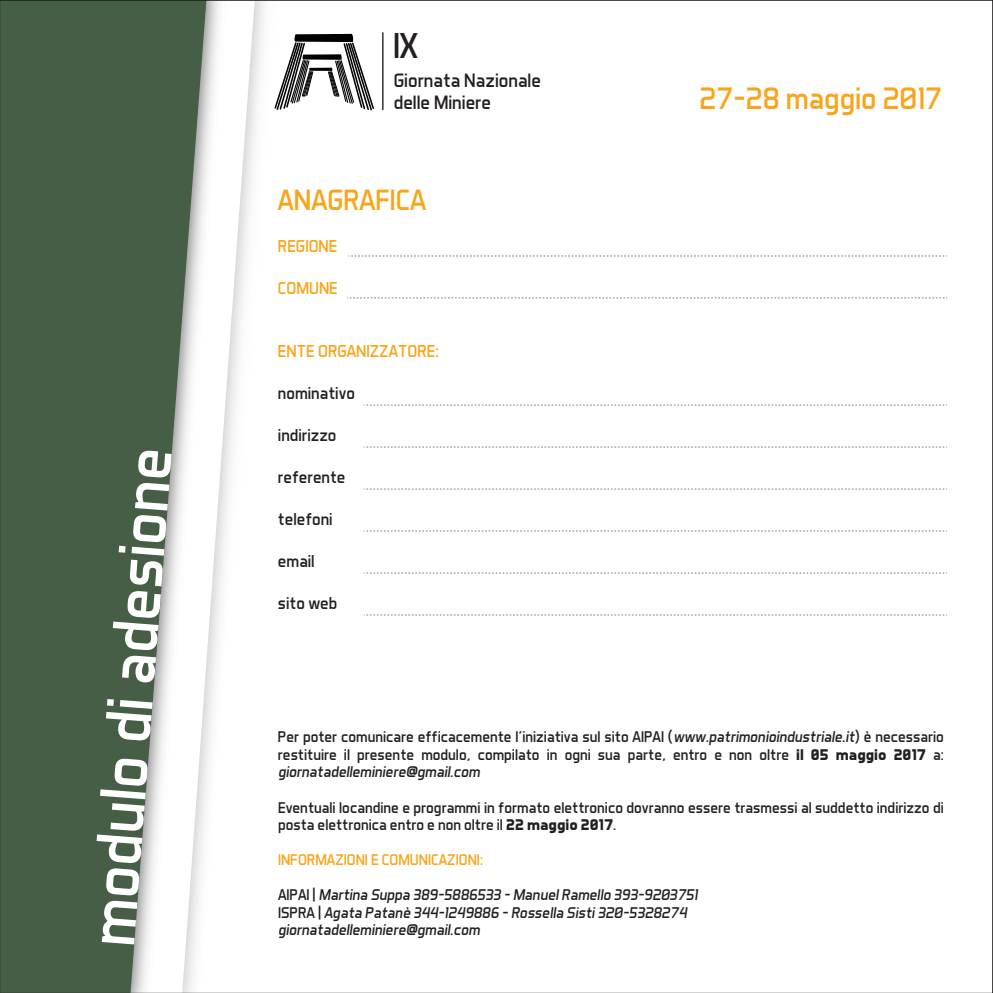
<style>
.page{position:relative;width:993px;height:993px;background:#fff}
.page>*{position:absolute;margin:0;border:0;box-sizing:border-box;transform-origin:0 0}
.t1{font:66.33px "Aero Matics";color:#fff}
.t2{font:36.57px "Aero Matics";color:#231f20}
.t3{font:31.5px "Aero Matics";color:#f9a51b}
.t4{font:29.75px "Aero Matics";color:#f9a51b}
.t5{font:19.6px/21.3px "Aero Matics";color:#231f20}
.t6{font:17.5px "Aero Matics";color:#231f20}
.t7{font:17.5px "Aero Matics";color:#f9a51b}
.t8{font:15.75px/17.5px "Aero Matics";color:#231f20;text-align:justify}
.t9{font:italic 15.75px/17.5px "Aero Matics";color:#231f20}
.t10{font:15.75px "Aero Matics";color:#f9a51b}
.s1{font-style:italic}
.s2{font-weight:700}
.s3{font-style:normal}
</style>
<div class="page">
<svg style="left:233px;top:2px;width:22px;height:420px"></svg>
<img style="left:206px;top:2px;width:27px;height:788px">
<svg style="left:2px;top:2px;width:204px;height:988px;background:#647863"></svg>
<hr style="left:382px;top:33px;width:1px;height:77px;background:#000">
<svg style="left:274px;top:34px;width:100px;height:77px"></svg>
<svg style="left:348px;top:255px;width:597px;height:1px"></svg>
<svg style="left:347px;top:297px;width:598px;height:1px"></svg>
<svg style="left:364px;top:404px;width:581px;height:1px"></svg>
<svg style="left:363px;top:446px;width:582px;height:1px"></svg>
<svg style="left:363px;top:488px;width:582px;height:1px"></svg>
<svg style="left:363px;top:572px;width:582px;height:1px"></svg>
<svg style="left:363px;top:614px;width:582px;height:1px"></svg>
<svg style="left:363px;top:530px;width:582px;height:1px"></svg>
<p class="t1" style="left:74px;top:943px;width:501px;rotate:-86deg">modulo di adesione</p>
<p class="t2" style="left:393px;top:24px;width:28px">IX</p>
<p class="t5" style="left:393px;top:70px;width:149px">Giornata Nazionale delle Miniere</p>
<p class="t4" style="left:278px;top:182px;width:150px">ANAGRAFICA</p>
<p class="t7" style="left:278px;top:235px;width:61px">REGIONE</p>
<p class="t7" style="left:278px;top:277px;width:61px">COMUNE</p>
<p class="t7" style="left:278px;top:340px;width:162px">ENTE ORGANIZZATORE:</p>
<p class="t6" style="left:278px;top:382px;width:78px">nominativo</p>
<p class="t6" style="left:278px;top:424px;width:60px">indirizzo</p>
<p class="t6" style="left:278px;top:466px;width:69px">referente</p>
<p class="t6" style="left:278px;top:508px;width:56px">telefoni</p>
<p class="t6" style="left:278px;top:550px;width:38px">email</p>
<p class="t6" style="left:278px;top:592px;width:61px">sito web</p>
<p class="t3" style="left:699px;top:79px;width:244px">27-28 maggio 2017</p>
<p class="t8" style="left:278px;top:727px;width:667px">Per poter comunicare efficacemente l’iniziativa sul sito AIPAI (<span class="s1">www.patrimonioindustriale.it</span>) è necessario restituire il presente modulo, compilato in ogni sua parte, entro e non oltre <span class="s2">il 05 maggio 2017</span> a: <span class="s1">giornatadelleminiere@gmail.com</span></p>
<p class="t8" style="left:278px;top:797px;width:667px">Eventuali locandine e programmi in formato elettronico dovranno essere trasmessi al suddetto indirizzo di posta elettronica entro e non oltre il <span class="s2">22 maggio 2017</span>.</p>
<p class="t10" style="left:278px;top:850px;width:206px">INFORMAZIONI E COMUNICAZIONI:</p>
<p class="t9" style="left:278px;top:885px;width:421px"><span class="s3">AIPAI |</span> Martina Suppa 389-5886533 - Manuel Ramello 393-9203751<br><span class="s3">ISPRA |</span> Agata Patanè 344-1249886 - Rossella Sisti 320-5328274 giornatadelleminiere@gmail.com</p>
</div>
